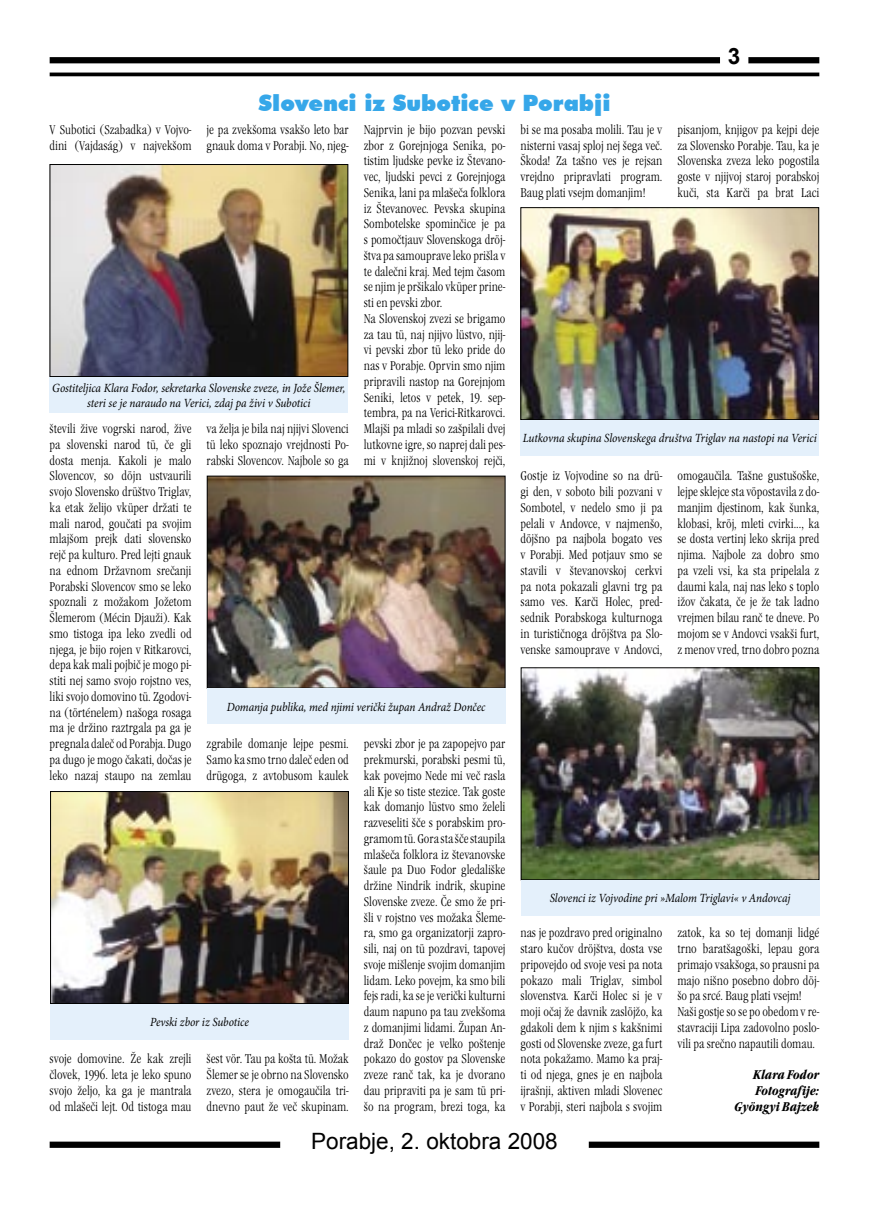
<style>
.page{position:relative;width:869px;height:1205px;background:#fff}
.page>*{position:absolute;margin:0;border:0;box-sizing:border-box;transform-origin:0 0}
.t1{font:900 22.5px "Futura BT";color:#36a7e9}
.t2{font:22.5px "Arial";color:#000}
.t3{font:700 22.5px "Arial";color:#000}
.t4{font:13.12px/15.8px "Garamond Itc TEE Ligh Cond";color:#000;text-align:justify}
.t5{font:italic 700 condensed 13.12px/15.8px "Garamond Itc TEE";color:#000;text-align:right}
.t6{font:italic 12.5px/15px "Minion Pro";letter-spacing:-.005em;color:#000;text-align:center;scale:.9 1}
</style>
<div class="page">
<div style="left:50px;top:1141px;width:230px;height:7px;background:#000"></div>
<div style="left:588px;top:1141px;width:231px;height:7px;background:#000"></div>
<hr style="left:50px;top:73px;width:769px;height:3px;background:#000">
<div style="left:748px;top:57px;width:71px;height:6px;background:#000"></div>
<div style="left:50px;top:57px;width:669px;height:6px;background:#000"></div>
<img style="left:52px;top:166px;width:294px;height:209px">
<div style="left:50px;top:164px;width:298px;height:213px;border:1px solid #000"></div>
<div style="left:50px;top:377px;width:298px;height:35px;background:#e4f0fb"></div>
<img style="left:522px;top:209px;width:294px;height:209px">
<div style="left:520px;top:207px;width:298px;height:213px;border:1px solid #000"></div>
<div style="left:520px;top:420px;width:298px;height:35px;background:#e4f0fb"></div>
<img style="left:209px;top:478px;width:294px;height:208px">
<div style="left:207px;top:476px;width:298px;height:212px;border:1px solid #000"></div>
<div style="left:207px;top:688px;width:298px;height:36px;background:#e4f0fb"></div>
<img style="left:522px;top:669px;width:295px;height:209px">
<div style="left:520px;top:667px;width:299px;height:213px;border:1px solid #000"></div>
<div style="left:520px;top:880px;width:299px;height:35px;background:#e4f0fb"></div>
<img style="left:52px;top:793px;width:294px;height:209px">
<div style="left:50px;top:791px;width:298px;height:213px;border:1px solid #000"></div>
<div style="left:50px;top:1004px;width:298px;height:35px;background:#e4f0fb"></div>
<h1 class="t1" style="left:258px;top:90px;width:353px">Slovenci iz Subotice v Porabji</h1>
<h1 class="t3" style="left:727px;top:41px;width:14px">3</h1>
<p class="t4" style="left:50px;top:122px;width:143px">V Subotici (Szabadka) v Vojvo&shy;dini (Vajdaság) v najvekšom</p>
<p class="t4" style="left:363px;top:122px;width:143px;text-align:left">Najprvin je bijo pozvan pevski zbor z Gorejnjoga Senika, po&shy;tistim ljudske pevke iz Števano&shy;vec, ljudski pevci z Gorejnjoga<br>Senika, lani pa mlašeča folklora iz Števanovec. Pevska skupina<br>Sombotelske spominčice je pa s pomočtjauv Slovenskoga dröj&shy;štva pa samouprave leko prišla v te dalečni kraj. Med tejm časom se njim je pršikalo vküper prine&shy;sti en pevski zbor.<br>Na Slovenskoj zvezi se brigamo za tau tü, naj njijvo lüstvo, njij&shy;vi pevski zbor tü leko pride do nas v Porabje. Oprvin smo njim pripravili nastop na Gorejnjom<br>Seniki, letos v petek, 19. sep&shy;tembra, pa na Verici-Ritkarovci.<br>Mlajši pa mladi so zašpilali dvej lutkovne igre, so naprej dali pes&shy;mi v knjižnoj slovenskoj rejči,</p>
<p class="t4" style="left:206px;top:122px;width:144px">je pa zvekšoma vsakšo leto bar gnauk doma v Porabji. No, njeg-</p>
<p class="t6" style="left:52px;top:381px;width:327px">Gostiteljica Klara Fodor, sekretarka Slovenske zveze, in Jože Šlemer, steri se je naraudo na Verici, zdaj pa živi v Subotici</p>
<p class="t4" style="left:206px;top:421px;width:144px">va želja je bila naj njijvi Slovenci tü leko spoznajo vrejdnosti Po&shy;rabski Slovencov. Najbole so ga</p>
<p class="t4" style="left:50px;top:421px;width:143px">števili žive vogrski narod, žive pa slovenski narod tü, če gli dosta menja. Kakoli je malo Slovencov, so döjn ustvaurili svojo Slovensko drüštvo Triglav, ka etak želijo vküper držati te mali narod, goučati pa svojim mlajšom prejk dati slovensko rejč pa kulturo. Pred lejti gnauk na ednom Državnom srečanji Porabski Slovencov smo se leko spoznali z možakom Jožetom Šlemerom (Mécin Djauži). Kak smo tistoga ipa leko zvedli od njega, je bijo rojen v Ritkarovci, depa kak mali pojbič je mogo pi&shy;stiti nej samo svojo rojstno ves, liki svojo domovino tü. Zgodovi&shy;na (történelem) našoga rosaga ma je držino raztrgala pa ga je pregnala daleč od Porabja. Dugo pa dugo je mogo čakati, dočas je leko nazaj staupo na zemlau</p>
<p class="t6" style="left:227px;top:700px;width:289px">Domanja publika, med njimi verički župan Andraž Dončec</p>
<p class="t4" style="left:206px;top:736px;width:144px">zgrabile domanje lejpe pesmi.<br>Samo ka smo trno daleč eden od drügoga, z avtobusom kaulek</p>
<p class="t4" style="left:363px;top:736px;width:143px">pevski zbor je pa zapopejvo par prekmurski, porabski pesmi tü, kak povejmo Nede mi več rasla ali Kje so tiste stezice. Tak goste kak domanjo lüstvo smo želeli razveseliti šče s porabskim pro&shy;gramom tü. Gora sta šče staupila mlašeča folklora iz števanovske šaule pa Duo Fodor gledališke držine Nindrik indrik, skupine Slovenske zveze. Če smo že pri&shy;šli v rojstno ves možaka Šleme&shy;ra, smo ga organizatorji zapro&shy;sili, naj on tü pozdravi, tapovej svoje mišlenje svojim domanjim lidam. Leko povejm, ka smo bili fejs radi, ka se je verički kulturni daum napuno pa tau zvekšoma z domanjimi lidami. Župan An&shy;draž Dončec je velko poštenje pokazo do gostov pa Slovenske zveze ranč tak, ka je dvorano dau pripraviti pa je sam tü pri&shy;šo na program, brezi toga, ka</p>
<p class="t6" style="left:150px;top:1015px;width:111px">Pevski zbor iz Subotice</p>
<p class="t4" style="left:50px;top:1051px;width:143px">svoje domovine. Že kak zrejli človek, 1996. leta je leko spuno svojo željo, ka ga je mantrala od mlašeči lejt. Od tistoga mau</p>
<p class="t4" style="left:206px;top:1051px;width:144px">šest vör. Tau pa košta tü. Možak Šlemer se je obrno na Slovensko zvezo, stera je omogaučila tri&shy;dnevno paut že več skupinam.</p>
<p class="t4" style="left:520px;top:122px;width:143px">bi se ma posaba molili. Tau je v nisterni vasaj sploj nej šega več.<br>Škoda! Za tašno ves je rejsan vrejdno pripravlati program.<br>Baug plati vsejm domanjim!</p>
<p class="t4" style="left:677px;top:122px;width:143px">pisanjom, knjigov pa kejpi deje za Slovensko Porabje. Tau, ka je Slovenska zveza leko pogostila goste v njijvoj staroj porabskoj kuči, sta Karči pa brat Laci</p>
<p class="t6" style="left:522px;top:431px;width:328px">Lutkovna skupina Slovenskega društva Triglav na nastopi na Verici</p>
<p class="t4" style="left:520px;top:468px;width:143px">Gostje iz Vojvodine so na drü&shy;gi den, v soboto bili pozvani v Sombotel, v nedelo smo ji pa pelali v Andovce, v najmenšo, döjšno pa najbola bogato ves v Porabji. Med potjauv smo se stavili v števanovskoj cerkvi pa nota pokazali glavni trg pa samo ves. Karči Holec, pred&shy;sednik Porabskoga kulturnoga in turističnoga dröjštva pa Slo&shy;venske samouprave v Andovci,</p>
<p class="t4" style="left:677px;top:468px;width:143px">omogaučila. Tašne gustušoške, lejpe sklejce sta vöpostavila z do&shy;manjim djestinom, kak šunka, klobasi, kröj, mleti cvirki..., ka se dosta vertinj leko skrija pred njima. Najbole za dobro smo pa vzeli vsi, ka sta pripelala z daumi kala, naj nas leko s toplo ižov čakata, če je že tak ladno vrejmen bilau ranč te dneve. Po mojom se v Andovci vsakši furt, z menov vred, trno dobro pozna</p>
<p class="t6" style="left:549px;top:891px;width:269px">Slovenci iz Vojvodine pri »Malom Triglavi« v Andovcaj</p>
<p class="t4" style="left:520px;top:925px;width:143px">nas je pozdravo pred originalno staro kučov dröjštva, dosta vse pripovejdo od svoje vesi pa nota pokazo mali Triglav, simbol slovenstva. Karči Holec si je v moji očaj že davnik zaslöjžo, ka gdakoli dem k njim s kakšnimi gosti od Slovenske zveze, ga furt nota pokažamo. Mamo ka praj&shy;ti od njega, gnes je en najbola ijrašnji, aktiven mladi Slovenec v Porabji, steri najbola s svojim</p>
<p class="t4" style="left:677px;top:925px;width:143px;text-align:left">zatok, ka so tej domanji lidgé trno baratšagoški, lepau gora primajo vsakšoga, so prausni pa majo nišno posebno dobro döj&shy;šo pa srcé. Baug plati vsejm!<br>Naši gostje so se po obedom v re&shy;stavraciji Lipa zadovolno poslo&shy;vili pa srečno napautili domau.</p>
<p class="t5" style="left:734px;top:1067px;width:86px">Klara Fodor<br>Fotografije:<br>Gyöngyi Bajzek</p>
<h1 class="t2" style="left:311px;top:1126px;width:248px">Porabje, 2. oktobra 2008</h1>
</div>
